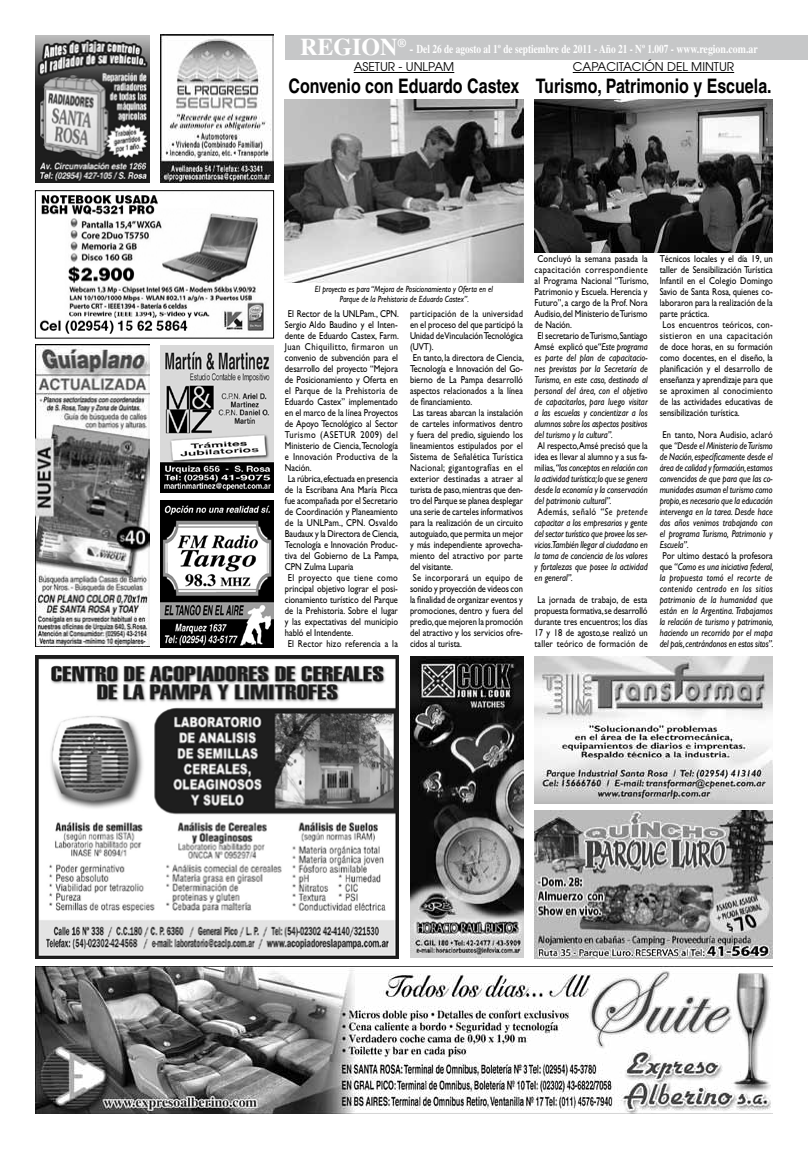
<style>
.page{position:relative;width:808px;height:1149px;background:#fff}
.page>*{position:absolute;margin:0;border:0;box-sizing:border-box;transform-origin:0 0}
.t1{font:700 24px "Times";color:#fff}
.t2{font:700 20px "Helvetica";color:#000;scale:.8 1}
.t3{font:700 12px "Times";color:#fff}
.t4{font:12px "Avant Garde";color:#000}
.t5{font:10px/11px "Gill Sans";color:#000;scale:.85 1}
.t6{font:italic 10px/11px "Gill Sans";color:#000;scale:.85 1}
.t7{font:italic 9px/10px "Gill Sans";color:#000;text-align:center;scale:.85 1}
.s1{font-style:normal}
</style>
<div class="page">
<div style="left:285px;top:35px;width:523px;height:25px;background:#c6c7c8"></div>
<img style="left:35px;top:966px;width:737px;height:147px">
<img style="left:35px;top:345px;width:114px;height:301px">
<img style="left:160px;top:345px;width:114px;height:147px">
<img style="left:160px;top:500px;width:114px;height:147px">
<img style="left:36px;top:35px;width:113px;height:147px">
<img style="left:160px;top:35px;width:114px;height:147px">
<img style="left:35px;top:655px;width:363px;height:302px">
<img style="left:39px;top:195px;width:225px;height:139px">
<div style="left:35px;top:190px;width:239px;height:148px;border:1px solid #000"></div>
<img style="left:285px;top:100px;width:238px;height:182px">
<img style="left:535px;top:100px;width:238px;height:152px">
<hr style="left:354px;top:72px;width:100px;height:1px;background:#000">
<hr style="left:573px;top:72px;width:161px;height:1px;background:#000">
<img style="left:534px;top:656px;width:238px;height:147px">
<img style="left:410px;top:656px;width:113px;height:301px">
<img style="left:534px;top:810px;width:238px;height:147px">
<h1 class="t1" style="left:300px;top:33px;width:108px">REGION<sup>®</sup></h1>
<p class="t3" style="left:409px;top:42px;width:350px">- Del 26 de agosto al 1º de septiembre de 2011 - Año 21 - Nº 1.007 - www.region.com.ar</p>
<p class="t4" style="left:354px;top:59px;width:102px">ASETUR - UNLPAM</p>
<h2 class="t2" style="left:289px;top:74px;width:290px">Convenio con Eduardo Castex</h2>
<p class="t4" style="left:573px;top:59px;width:20px">CAPAC</p>
<p class="t4" style="left:616px;top:59px;width:12px">ITAC</p>
<p class="t4" style="left:642px;top:59px;width:72px">IÓN DEL MINTUR</p>
<h2 class="t2" style="left:536px;top:74px;width:296px">Turismo, Patrimonio y Escuela.</h2>
<p class="t7" style="left:315px;top:283px;width:211px">El proyecto es para “Mejora de Posicionamiento y Oferta en el<br>Parque de la Prehistoria de Eduardo Castex”.</p>
<p class="t5" style="left:285px;top:308px;width:135px">El Rector de la UNLPam., CPN.<br>Sergio Aldo Baudino y el Inten&shy;dente de Eduardo Castex, Farm.<br>Juan Chiquilitto, firmaron un convenio de subvención para el desarrollo del proyecto “Mejora de Posicionamiento y Oferta en el Parque de la Prehistoria de<br>Eduardo Castex” implementado en el marco de la línea Proyectos de Apoyo Tecnológico al Sector<br>Turismo (ASETUR 2009) del<br>Ministerio de Ciencia, Tecnología e Innovación Productiva de la<br>Nación.<br>La rúbrica, efectuada en presencia de la Escribana Ana María Picca fue acompañada por el Secretario de Coordinación y Planeamiento de la UNLPam., CPN. Osvaldo<br>Baudaux y la Directora de Ciencia,<br>Tecnología e Innovación Produc&shy;tiva del Gobierno de La Pampa,<br>CPN Zulma Luparia<br>El proyecto que tiene como principal objetivo lograr el posi&shy;cionamiento turístico del Parque de la Prehistoria. Sobre el lugar y las expectativas del municipio habló el Intendente.<br>El Rector hizo referencia a la</p>
<p class="t5" style="left:410px;top:308px;width:135px">participación de la universidad en el proceso del que participó la<br>Unidad de Vinculación Tecnológica (UVT).<br>En tanto, la directora de Ciencia,<br>Tecnología e Innovación del Go&shy;bierno de La Pampa desarrolló aspectos relacionados a la línea de financiamiento.<br>Las tareas abarcan la instalación de carteles informativos dentro y fuera del predio, siguiendo los lineamientos estipulados por el<br>Sistema de Señalética Turística<br>Nacional; gigantografías en el exterior destinadas a atraer al turista de paso, mientras que den&shy;tro del Parque se planea desplegar una serie de carteles informativos para la realización de un circuito autoguiado, que permita un mejor y más independiente aprovecha&shy;miento del atractivo por parte del visitante.<br>Se incorporará un equipo de sonido y proyección de videos con la finalidad de organizar eventos y promociones, dentro y fuera del predio, que mejoren la promoción del atractivo y los servicios ofre&shy;cidos al turista.</p>
<p class="t6" style="left:535px;top:253px;width:136px"><span class="s1">Concluyó la semana pasada la capacitación correspondiente al Programa Nacional “Turismo,<br>Patrimonio y Escuela. Herencia y<br>Futuro”, a cargo de la Prof. Nora<br>Audisio, del Ministerio de Turismo de Nación.<br>El secretario de Turismo, Santiago<br>Amsé explicó que</span>“Este programa es parte del plan de capacitacio&shy;nes previstas por la Secretaría de<br>Turismo, en este caso, destinado al personal del área, con el objetivo de capacitarlos, para luego visitar a las escuelas y concientizar a los alumnos sobre los aspectos positivos del turismo y la cultura”.</p>
<p class="t6" style="left:535px;top:440px;width:135px"><span class="s1">Al respecto,Amsé precisó que la idea es llevar al alumno y a sus fa&shy;milias,</span> “los conceptos en relación con la actividad turística; lo que se genera desde la economía y la conservación del patrimonio cultural”.<br><span class="s1">Además, señaló</span> “Se pretende capacitar a los empresarios y gente del sector turístico que provee los ser&shy;vicios.También llegar al ciudadano en la toma de conciencia de los valores y fortalezas que posee la actividad en general”.</p>
<p class="t5" style="left:535px;top:594px;width:135px;text-align:justify">La jornada de trabajo, de esta propuesta formativa, se desarrolló durante tres encuentros; los días 17 y 18 de agosto,se realizó un taller teórico de formación de</p>
<p class="t5" style="left:660px;top:253px;width:135px">Técnicos locales y el día 19, un taller de Sensibilización Turística<br>Infantil en el Colegio Domingo<br>Savio de Santa Rosa, quienes co&shy;laboraron para la realización de la parte práctica.<br>Los encuentros teóricos, con&shy;sistieron en una capacitación de doce horas, en su formación como docentes, en el diseño, la planificación y el desarrollo de enseñanza y aprendizaje para que se aproximen al conocimiento de las actividades educativas de sensibilización turística.</p>
<p class="t6" style="left:660px;top:429px;width:135px;text-align:justify"><span class="s1">En tanto, Nora Audisio, aclaró que</span> “Desde el Ministerio de Turismo de Nación, específicamente desde el área de calidad y formación, estamos convencidos de que para que las co&shy;munidades asuman el turismo como propio, es necesario que la educación intervenga en la tarea. Desde hace dos años venimos trabajando con el programa Turismo, Patrimonio y Escuela”.</p>
<p class="t6" style="left:660px;top:550px;width:136px;text-align:justify"><span class="s1">Por ultimo destacó la profesora que</span> “Como es una iniciativa federal, la propuesta tomó el recorte de contenido centrado en los sitios patrimonio de la humanidad que están en la Argentina. Trabajamos la relación de turismo y patrimonio, haciendo un recorrido por el mapa del país, centrándonos en estos sitos”.</p>
</div>
